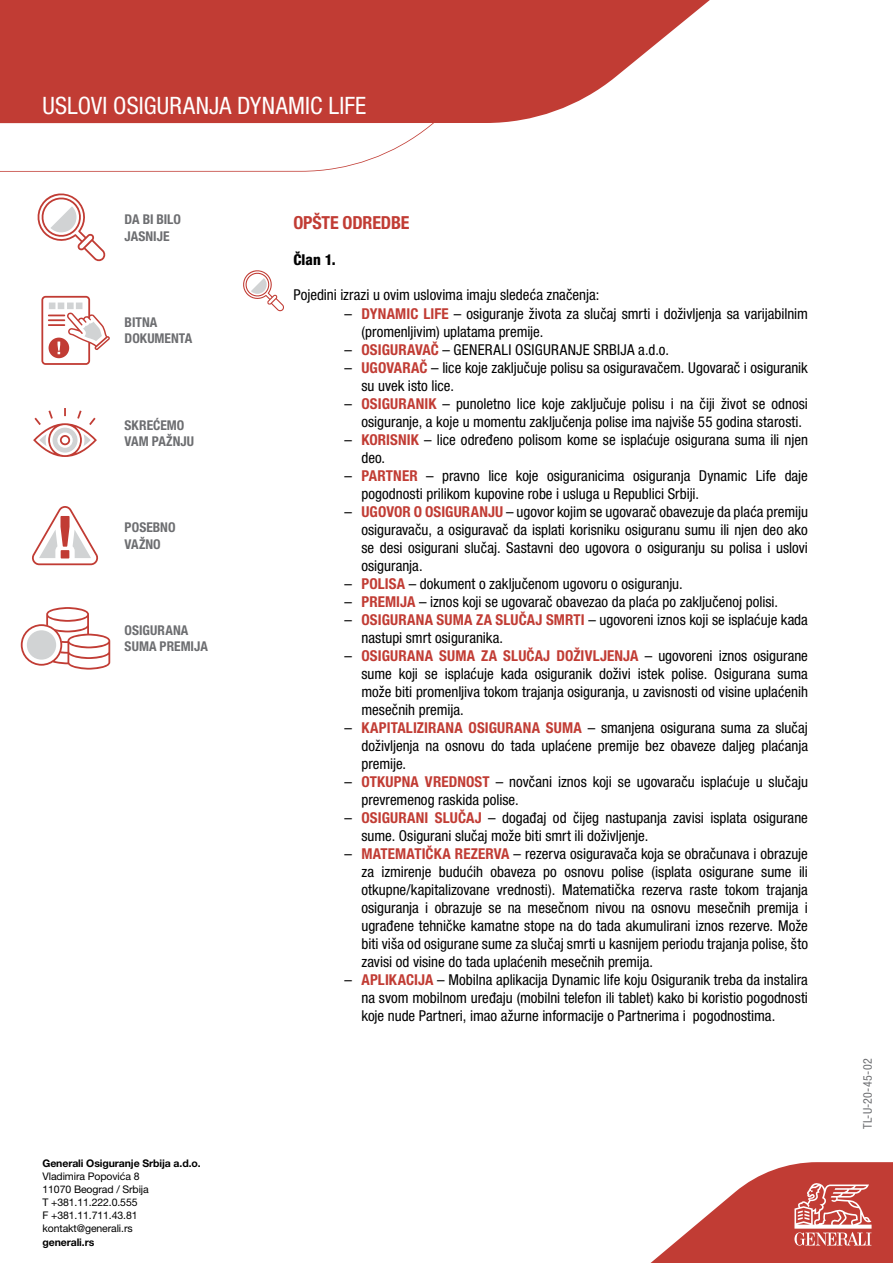
<style>
.page{position:relative;width:893px;height:1263px;background:#fff}
.page>*{position:absolute;margin:0;border:0;box-sizing:border-box;transform-origin:0 0}
.t1{font:condensed 24px "Helvetica Neue LT Pro";letter-spacing:.005em;color:#fff}
.t2{font:700 condensed 18px "Helvetica Neue LT Pro";letter-spacing:-.01em;color:#c13c34}
.t3{font:condensed 15px/18px "Helvetica Neue LT Pro";color:#000}
.t4{font:800 condensed 15px "Helvetica Neue LT Pro";color:#000}
.t5{font:700 condensed 13.5px/16.5px "Helvetica Neue LT Pro";color:#6d6e71}
.t6{font:condensed 12px "Helvetica Neue LT Pro";letter-spacing:.025em;color:#6d6e71}
.t7{font:10.5px/13px "Helvetica Neue LT Pro";letter-spacing:-.01em;color:#000}
.t8{font:700 10.5px "Helvetica Neue LT Pro";letter-spacing:-.01em;color:#000}
.s1{font-weight:700;color:#c13c34}
</style>
<div class="page">
<svg style="left:0;top:123px;width:434px;height:49px"></svg>
<svg style="left:0;top:0;width:710px;height:123px;background:#c7514a"></svg>
<svg style="left:650px;top:1162px;width:243px;height:101px"></svg>
<svg style="left:37px;top:193px;width:69px;height:69px"></svg>
<svg style="left:41px;top:296px;width:69px;height:69px"></svg>
<svg style="left:33px;top:408px;width:64px;height:49px"></svg>
<svg style="left:32px;top:506px;width:66px;height:59px"></svg>
<svg style="left:21px;top:607px;width:89px;height:63px"></svg>
<div style="left:27px;top:630px;width:29px;height:30px;background:#d1d3d4;border-radius:50%"></div>
<svg style="left:243px;top:270px;width:41px;height:42px"></svg>
<h1 class="t1" style="left:43px;top:92px;width:325px">USLOVI OSIGURANJA DYNAMIC LIFE</h1>
<p class="t5" style="left:125px;top:211px;width:58px">DA BI BILO<br>JASNIJE</p>
<p class="t5" style="left:125px;top:314px;width:69px">BITNA<br>DOKUMENTA</p>
<p class="t5" style="left:125px;top:416px;width:71px">SKREĆEMO<br>VAM PAŽNJU</p>
<p class="t5" style="left:125px;top:519px;width:52px">POSEBNO<br>VAŽNO</p>
<p class="t5" style="left:125px;top:622px;width:85px">OSIGURANA<br>SUMA PREMIJA</p>
<p class="t8" style="left:43px;top:1157px;width:160px">Generali Osiguranje Srbija a.d.o.</p>
<p class="t7" style="left:43px;top:1170px;width:108px">Vladimira Popovića 8<br>11070 Beograd / Srbija<br>T +381.11.222.0.555<br>F +381.11.711.43.81 kontakt@generali.rs</p>
<p class="t8" style="left:43px;top:1235px;width:53px">generali.rs</p>
<p class="t2" style="left:293px;top:212px;width:118px">OPŠTE ODREDBE</p>
<p class="t4" style="left:293px;top:250px;width:44px">Član 1.</p>
<p class="t3" style="left:293px;top:285px;width:308px">Pojedini izrazi u ovim uslovima imaju sledeća značenja:</p>
<p class="t3" style="left:361px;top:305px;width:448px;text-indent:-17px">– <span class="s1">DYNAMIC LIFE</span> – osiguranje života za slučaj smrti i doživljenja sa varijabilnim (promenljivim) uplatama premije.</p>
<p class="t3" style="left:344px;top:341px;width:326px">– <span class="s1">OSIGURAVAČ</span> – GENERALI OSIGURANJE SRBIJA a.d.o.</p>
<p class="t3" style="left:361px;top:359px;width:448px;text-indent:-17px">– <span class="s1">UGOVARAČ</span> – lice koje zaključuje polisu sa osiguravačem. Ugovarač i osiguranik su uvek isto lice.</p>
<p class="t3" style="left:361px;top:395px;width:448px;text-indent:-17px">– <span class="s1">OSIGURANIK</span> – punoletno lice koje zaključuje polisu i na čiji život se odnosi osiguranje, a koje u momentu zaključenja polise ima najviše 55 godina starosti.</p>
<p class="t3" style="left:361px;top:431px;width:448px;text-indent:-17px">– <span class="s1">KORISNIK</span> – lice određeno polisom kome se isplaćuje osigurana suma ili njen deo.</p>
<p class="t3" style="left:361px;top:467px;width:448px;text-indent:-17px">– <span class="s1">PARTNER</span> – pravno lice koje osiguranicima osiguranja Dynamic Life daje pogodnosti prilikom kupovine robe i usluga u Republici Srbiji.</p>
<p class="t3" style="left:361px;top:503px;width:448px;text-align:justify;text-indent:-17px">– <span class="s1">UGOVOR O OSIGURANJU</span> – ugovor kojim se ugovarač obavezuje da plaća premiju osiguravaču, a osiguravač da isplati korisniku osiguranu sumu ili njen deo ako se desi osigurani slučaj. Sastavni deo ugovora o osiguranju su polisa i uslovi osiguranja.</p>
<p class="t3" style="left:344px;top:575px;width:340px">– <span class="s1">POLISA</span> – dokument o zaključenom ugovoru o osiguranju.</p>
<p class="t3" style="left:344px;top:593px;width:435px">– <span class="s1">PREMIJA</span> – iznos koji se ugovarač obavezao da plaća po zaključenoj polisi.</p>
<p class="t3" style="left:361px;top:611px;width:448px;text-indent:-17px">– <span class="s1">OSIGURANA SUMA ZA SLUČAJ SMRTI</span> – ugovoreni iznos koji se isplaćuje kada nastupi smrt osiguranika.</p>
<p class="t3" style="left:361px;top:647px;width:448px;text-align:justify;text-indent:-17px">– <span class="s1">OSIGURANA SUMA ZA SLUČAJ DOŽIVLJENJA</span> – ugovoreni iznos osigurane sume koji se isplaćuje kada osiguranik doživi istek polise. Osigurana suma može biti promenljiva tokom trajanja osiguranja, u zavisnosti od visine uplaćenih mesečnih premija.</p>
<p class="t3" style="left:361px;top:719px;width:448px;text-align:justify;text-indent:-17px">– <span class="s1">KAPITALIZIRANA OSIGURANA SUMA</span> – smanjena osigurana suma za slučaj doživljenja na osnovu do tada uplaćene premije bez obaveze daljeg plaćanja premije.</p>
<p class="t3" style="left:361px;top:773px;width:448px;text-indent:-17px">– <span class="s1">OTKUPNA VREDNOST</span> – novčani iznos koji se ugovaraču isplaćuje u slučaju prevremenog raskida polise.</p>
<p class="t3" style="left:361px;top:809px;width:448px;text-indent:-17px">– <span class="s1">OSIGURANI SLUČAJ</span> – događaj od čijeg nastupanja zavisi isplata osigurane sume. Osigurani slučaj može biti smrt ili doživljenje.</p>
<p class="t3" style="left:361px;top:845px;width:448px;text-align:justify;text-indent:-17px">– <span class="s1">MATEMATIČKA REZERVA</span> – rezerva osiguravača koja se obračunava i obrazuje za izmirenje budućih obaveza po osnovu polise (isplata osigurane sume ili otkupne/kapitalizovane vrednosti). Matematička rezerva raste tokom trajanja osiguranja i obrazuje se na mesečnom nivou na osnovu mesečnih premija i ugrađene tehničke kamatne stope na do tada akumulirani iznos rezerve. Može biti viša od osigurane sume za slučaj smrti u kasnijem periodu trajanja polise, što zavisi od visine do tada uplaćenih mesečnih premija.</p>
<p class="t3" style="left:361px;top:971px;width:448px;text-align:justify;text-indent:-17px">– <span class="s1">APLIKACIJA</span> – Mobilna aplikacija Dynamic life koju Osiguranik treba da instalira na svom mobilnom uređaju (mobilni telefon ili tablet) kako bi koristio pogodnosti koje nude Partneri, imao ažurne informacije o Partnerima i pogodnostima.</p>
<p class="t6" style="left:860px;top:1129px;width:72px;rotate:-90deg">TL-U-20-45-02</p>
</div>
